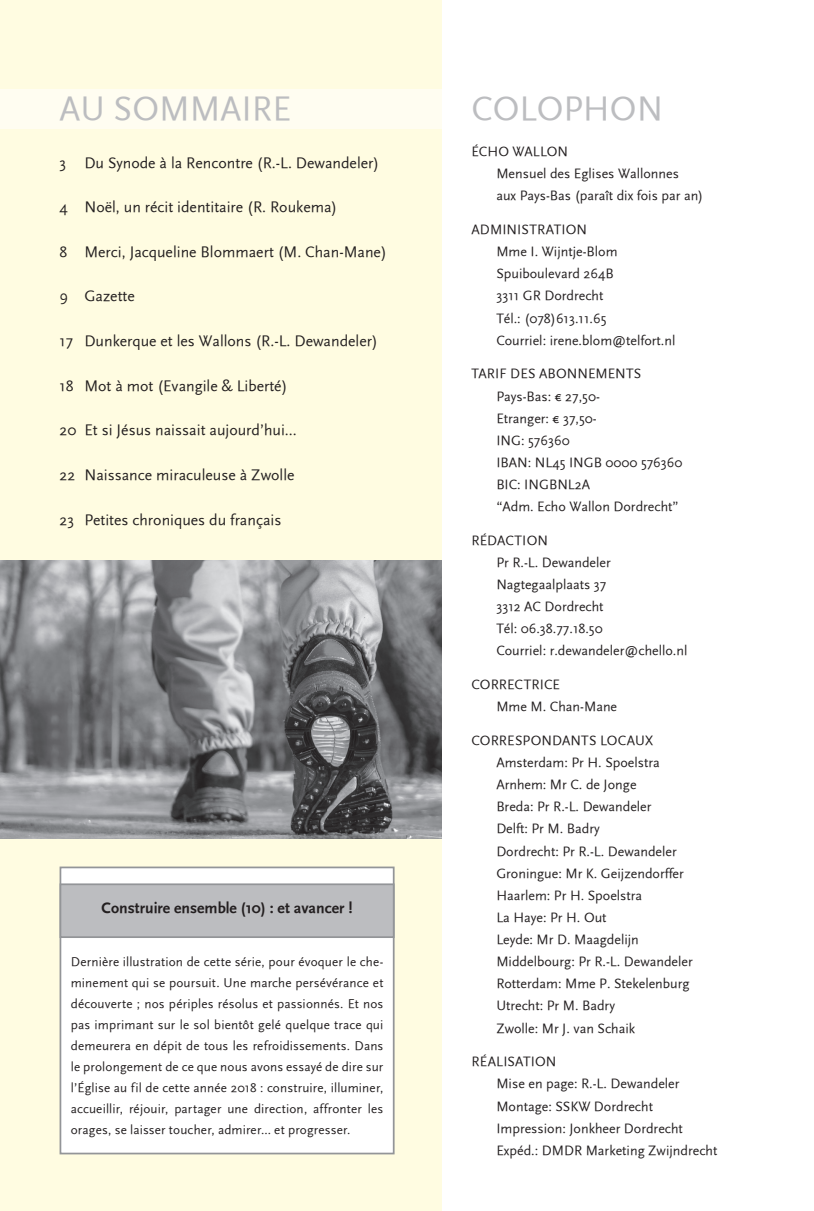
<style>
.page{position:relative;width:814px;height:1211px;background:#fff}
.page>*{position:absolute;margin:0;border:0;box-sizing:border-box;transform-origin:0 0}
._2_Sommaire_colophon{font:35px "Scala Sans";color:#bcbdc0}
._2_Sommaire_Paginati{font:15.75px "Scala Sans";color:#231f20}
._2_Annonce_Titre{font:700 15.75px "Scala Sans";color:#231f20}
._2_Colophon_Texte{font:14px "Scala Sans";color:#231f20}
._2_Colophon_Titre{font:14px "Scala Sans";letter-spacing:.01em;color:#231f20}
._2_Annonce_Titre-2{font:13.12px/21px "Scala Sans";letter-spacing:.01em;color:#231f20;text-align:justify}
</style>
<div class="page">
<div style="left:0;top:0;width:441px;height:1210px;background:#fffce1"></div>
<div style="left:0;top:89px;width:804px;height:40px;background:linear-gradient(to right,#fffced,#fff)"></div>
<img style="left:0;top:561px;width:441px;height:277px">
<div style="left:60px;top:866px;width:334px;height:288px;background:#fff;border:2px solid #939598"></div>
<div style="left:60px;top:883px;width:334px;height:55px;background:#bcbdc0;border:2px solid #939598"></div>
<p class="_2_Sommaire_colophon" style="left:60px;top:90px;width:233px">AU SOMMAIRE</p>
<p class="_2_Sommaire_colophon" style="left:471px;top:90px;width:193px">COLOPHON</p>
<p class="_2_Sommaire_Paginati" style="left:60px;top:154px;width:321px">3 Du Synode à la Rencontre (R.-L. Dewandeler)</p>
<p class="_2_Sommaire_Paginati" style="left:60px;top:198px;width:279px">4 Noël, un récit identitaire (R. Roukema)</p>
<p class="_2_Sommaire_Paginati" style="left:60px;top:243px;width:328px">8 Merci, Jacqueline Blommaert (M. Chan-Mane)</p>
<p class="_2_Sommaire_Paginati" style="left:60px;top:288px;width:77px">9 Gazette</p>
<p class="_2_Sommaire_Paginati" style="left:60px;top:332px;width:320px">17 Dunkerque et les Wallons (R.-L. Dewandeler)</p>
<p class="_2_Sommaire_Paginati" style="left:60px;top:377px;width:229px">18 Mot à mot (Evangile &amp; Liberté)</p>
<p class="_2_Sommaire_Paginati" style="left:60px;top:422px;width:239px">20 Et si Jésus naissait aujourd’hui...</p>
<p class="_2_Sommaire_Paginati" style="left:60px;top:466px;width:236px">22 Naissance miraculeuse à Zwolle</p>
<p class="_2_Sommaire_Paginati" style="left:60px;top:511px;width:223px">23 Petites chroniques du français</p>
<p class="_2_Annonce_Titre" style="left:102px;top:899px;width:252px">Construire ensemble (10) : et avancer !</p>
<p class="_2_Annonce_Titre-2" style="left:71px;top:951px;width:314px">Dernière illustration de cette série, pour évoquer le che&shy;minement qui se poursuit. Une marche persévérance et découverte ; nos périples résolus et passionnés. Et nos pas imprimant sur le sol bientôt gelé quelque trace qui demeurera en dépit de tous les refroidissements. Dans le prolongement de ce que nous avons essayé de dire sur l’Église au fil de cette année 2018 : construire, illuminer, accueillir, réjouir, partager une direction, affronter les orages, se laisser toucher, admirer... et progresser.</p>
<p class="_2_Colophon_Titre" style="left:471px;top:144px;width:98px">ÉCHO WALLON</p>
<p class="_2_Colophon_Texte" style="left:496px;top:166px;width:184px">Mensuel des Eglises Wallonnes</p>
<p class="_2_Colophon_Texte" style="left:496px;top:188px;width:208px">aux Pays-Bas (paraît dix fois par an)</p>
<p class="_2_Colophon_Titre" style="left:471px;top:222px;width:117px">ADMINISTRATION</p>
<p class="_2_Colophon_Texte" style="left:496px;top:244px;width:123px">Mme I. Wijntje-Blom</p>
<p class="_2_Colophon_Texte" style="left:496px;top:266px;width:119px">Spuiboulevard 264B</p>
<p class="_2_Colophon_Texte" style="left:496px;top:288px;width:109px">3311 GR Dordrecht</p>
<p class="_2_Colophon_Texte" style="left:496px;top:310px;width:112px">Tél.: (078)613.11.65</p>
<p class="_2_Colophon_Texte" style="left:496px;top:332px;width:181px">Courriel: irene.blom@telfort.nl</p>
<p class="_2_Colophon_Titre" style="left:471px;top:366px;width:171px">TARIF DES ABONNEMENTS</p>
<p class="_2_Colophon_Texte" style="left:496px;top:388px;width:105px">Pays-Bas: ¤ 27,50-</p>
<p class="_2_Colophon_Texte" style="left:496px;top:410px;width:102px">Etranger: ¤ 37,50-</p>
<p class="_2_Colophon_Texte" style="left:496px;top:432px;width:75px">ING: 576360</p>
<p class="_2_Colophon_Texte" style="left:496px;top:454px;width:188px">IBAN: NL45 INGB 0000 576360</p>
<p class="_2_Colophon_Texte" style="left:496px;top:477px;width:95px">BIC: INGBNL2A</p>
<p class="_2_Colophon_Texte" style="left:496px;top:499px;width:184px">“Adm. Echo Wallon Dordrecht”</p>
<p class="_2_Colophon_Titre" style="left:471px;top:532px;width:78px">RÉDACTION</p>
<p class="_2_Colophon_Texte" style="left:496px;top:555px;width:116px">Pr R.-L. Dewandeler</p>
<p class="_2_Colophon_Texte" style="left:496px;top:577px;width:111px">Nagtegaalplaats 37</p>
<p class="_2_Colophon_Texte" style="left:496px;top:599px;width:109px">3312 AC Dordrecht</p>
<p class="_2_Colophon_Texte" style="left:496px;top:621px;width:108px">Tél: 06.38.77.18.50</p>
<p class="_2_Colophon_Texte" style="left:496px;top:643px;width:192px">Courriel: r.dewandeler@chello.nl</p>
<p class="_2_Colophon_Titre" style="left:471px;top:677px;width:90px">CORRECTRICE</p>
<p class="_2_Colophon_Texte" style="left:496px;top:699px;width:122px">Mme M. Chan-Mane</p>
<p class="_2_Colophon_Titre" style="left:471px;top:732px;width:183px">CORRESPONDANTS LOCAUX</p>
<p class="_2_Colophon_Texte" style="left:496px;top:755px;width:165px">Amsterdam: Pr H. Spoelstra</p>
<p class="_2_Colophon_Texte" style="left:496px;top:777px;width:142px">Arnhem: Mr C. de Jonge</p>
<p class="_2_Colophon_Texte" style="left:496px;top:799px;width:157px">Breda: Pr R.-L. Dewandeler</p>
<p class="_2_Colophon_Texte" style="left:496px;top:821px;width:105px">Delft: Pr M. Badry</p>
<p class="_2_Colophon_Texte" style="left:496px;top:843px;width:182px">Dordrecht: Pr R.-L. Dewandeler</p>
<p class="_2_Colophon_Texte" style="left:496px;top:865px;width:189px">Groningue: Mr K. Geijzendorffer</p>
<p class="_2_Colophon_Texte" style="left:496px;top:887px;width:147px">Haarlem: Pr H. Spoelstra</p>
<p class="_2_Colophon_Texte" style="left:496px;top:909px;width:112px">La Haye: Pr H. Out</p>
<p class="_2_Colophon_Texte" style="left:496px;top:931px;width:144px">Leyde: Mr D. Maagdelijn</p>
<p class="_2_Colophon_Texte" style="left:496px;top:954px;width:198px">Middelbourg: Pr R.-L. Dewandeler</p>
<p class="_2_Colophon_Texte" style="left:496px;top:976px;width:195px">Rotterdam: Mme P. Stekelenburg</p>
<p class="_2_Colophon_Texte" style="left:496px;top:998px;width:120px">Utrecht: Pr M. Badry</p>
<p class="_2_Colophon_Texte" style="left:496px;top:1020px;width:140px">Zwolle: Mr J. van Schaik</p>
<p class="_2_Colophon_Titre" style="left:471px;top:1054px;width:86px">RÉALISATION</p>
<p class="_2_Colophon_Texte" style="left:496px;top:1076px;width:185px">Mise en page: R.-L. Dewandeler</p>
<p class="_2_Colophon_Texte" style="left:496px;top:1098px;width:158px">Montage: SSKW Dordrecht</p>
<p class="_2_Colophon_Texte" style="left:496px;top:1120px;width:188px">Impression: Jonkheer Dordrecht</p>
<p class="_2_Colophon_Texte" style="left:496px;top:1142px;width:222px">Expéd.: DMDR Marketing Zwijndrecht</p>
</div>
